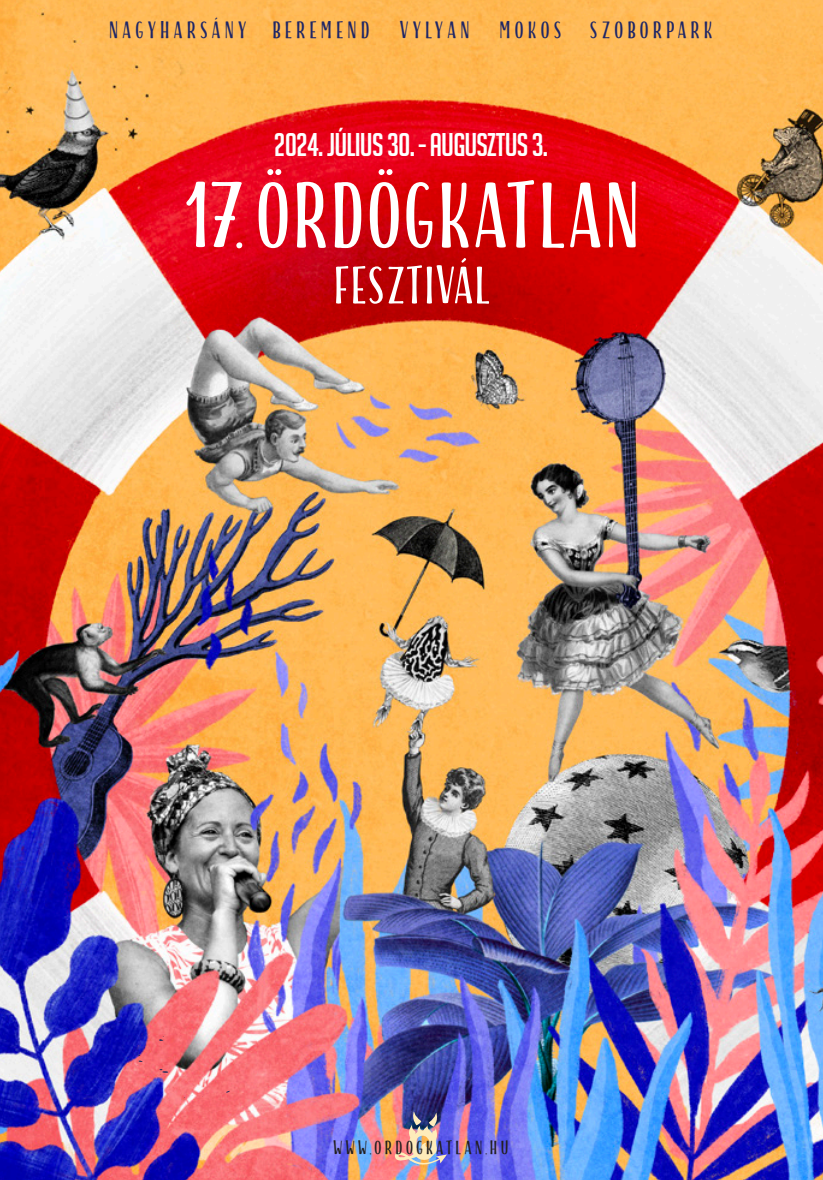
<style>
.page{position:relative;width:823px;height:1180px;background:#fff}
.page>*{position:absolute;margin:0;border:0;box-sizing:border-box;transform-origin:0 0}
.t1{font:900 107px "Storyteller Sans";color:#fff}
.t2{font:32px "Big Noodle Titling";letter-spacing:-.025em;color:#fff}
.t3{font:900 27.4px "Storyteller Sans";letter-spacing:.13em;color:#1e2667}
.t4{font:900 22px "Storyteller Sans";letter-spacing:.13em;color:#231f20}
</style>
<div class="page">
<img style="left:0;top:0;width:822px;height:1179px">
<svg style="left:159px;top:1036px;width:5px;height:4px"></svg>
<svg style="left:159px;top:1068px;width:9px;height:7px"></svg>
<svg style="left:137px;top:1051px;width:6px;height:14px"></svg>
<img style="left:394px;top:1110px;width:53px;height:57px">
<svg style="left:336px;top:258px;width:153px;height:46px"></svg>
<svg style="left:258px;top:169px;width:377px;height:79px"></svg>
<p class="t3" style="left:109px;top:15px;width:605px">NAGYHARSÁNY BEREMEND VYLYAN MOKOS SZOBORPARK</p>
<p class="t1" style="left:185px;top:156px;width:59px">17.</p>
<p class="t2" style="left:273px;top:128px;width:276px">2024. JÚLIUS 30. - AUGUSZTUS 3.</p>
<p class="t4" style="left:333px;top:1135px;width:177px">WWW.ORDOGKATLAN.HU</p>
</div>
